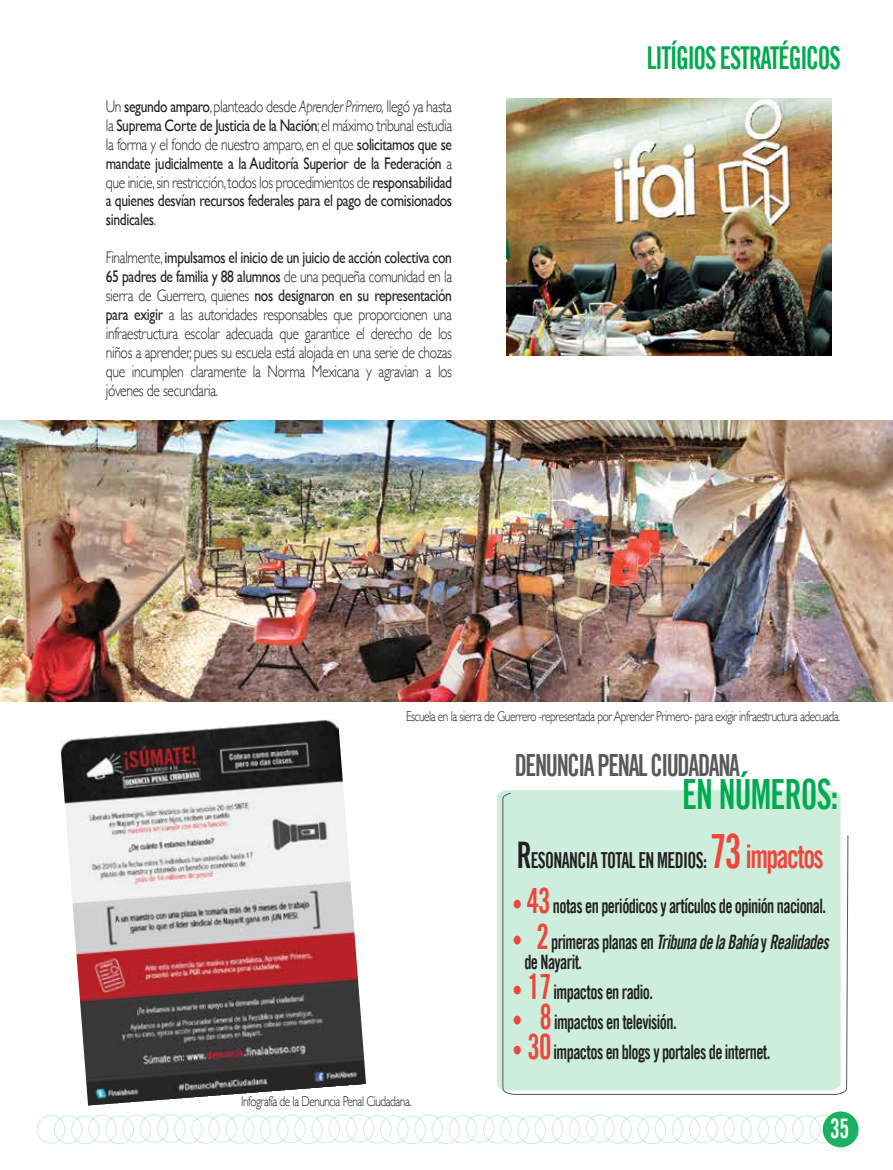
<style>
.page{position:relative;width:893px;height:1170px;background:#fff}
.page>*{position:absolute;margin:0;border:0;box-sizing:border-box;transform-origin:0 0}
.t1{font:41.7px "Trade Gothic LT Bold Cond Twenty";letter-spacing:-.025em;color:#00aa4f;scale:.81 1}
.t2{font:31.5px "Trade Gothic LT Bold Cond Twenty";letter-spacing:-.045em;color:#00aa4f;scale:.81 1}
.t3{font:30.6px "Trade Gothic LT Bold Cond Twenty";letter-spacing:-.055em;color:#58595b;scale:.8 1}
.t4{font:27px "Trade Gothic LT Bold Cond Twenty";color:#fff;scale:.81 1}
.t5{font:22.05px "Trade Gothic LT Bold Cond Twenty";letter-spacing:-.035em;color:#231f20;scale:.81 1}
.t6{font:19.95px "Trade Gothic LT Bold Cond Twenty";letter-spacing:-.035em;color:#231f20;scale:.81 1}
.t7{font:19.95px "Trade Gothic LT Bold Cond Twenty Obl";letter-spacing:-.035em;color:#231f20;scale:.81 1}
.t8{font:300 16.8px/18.9px "Gill Sans";letter-spacing:-.025em;color:#231f20;text-align:justify;scale:.81 1}
.t9{font:16.8px/18.9px "Gill Sans";letter-spacing:-.025em;color:#231f20;text-align:justify;scale:.81 1}
.t10{font:300 14.25px "Gill Sans";letter-spacing:-.04em;color:#231f20;scale:.79 1}
.s1{font-weight:300}
.s2{font-weight:300;font-style:italic}
.s3{font-weight:400}
.s4{font-size:36.6px}
.s5{font-size:47.25px;color:#ef463d}
.s6{font-size:32.7px;color:#ef463d}
.s7{font-size:24.3px;color:#ef463d}
.s8{font-size:34.8px;color:#ef463d}
.s9{font-family:"Trade Gothic LT Bold Cond Twenty";font-size:24.3px;color:#ef463d}
.s10{font-family:"Trade Gothic LT Bold Cond Twenty";font-size:34.8px;color:#ef463d}
.s11{font-family:"Trade Gothic LT Bold Cond Twenty"}
</style>
<div class="page">
<img style="left:0;top:420px;width:893px;height:281px">
<img style="left:60px;top:720px;width:306px;height:385px">
<div style="left:586px;top:1114px;width:28px;height:28px;border:1px solid #00aa4f;border-radius:50%"></div>
<div style="left:603px;top:1115px;width:29px;height:28px;border:1px solid #00aa4f;border-radius:50%"></div>
<div style="left:621px;top:1115px;width:28px;height:28px;border:1px solid #00aa4f;border-radius:50%"></div>
<div style="left:638px;top:1115px;width:28px;height:28px;border:1px solid #00aa4f;border-radius:50%"></div>
<div style="left:655px;top:1114px;width:28px;height:28px;border:1px solid #00aa4f;border-radius:50%"></div>
<div style="left:672px;top:1115px;width:28px;height:28px;border:1px solid #00aa4f;border-radius:50%"></div>
<div style="left:689px;top:1114px;width:28px;height:28px;border:1px solid #00aa4f;border-radius:50%"></div>
<div style="left:706px;top:1114px;width:29px;height:28px;border:1px solid #00aa4f;border-radius:50%"></div>
<div style="left:724px;top:1115px;width:28px;height:28px;border:1px solid #00aa4f;border-radius:50%"></div>
<div style="left:741px;top:1115px;width:28px;height:28px;border:1px solid #00aa4f;border-radius:50%"></div>
<div style="left:758px;top:1115px;width:28px;height:28px;border:1px solid #00aa4f;border-radius:50%"></div>
<div style="left:775px;top:1114px;width:28px;height:28px;border:1px solid #00aa4f;border-radius:50%"></div>
<div style="left:792px;top:1115px;width:28px;height:28px;border:1px solid #00aa4f;border-radius:50%"></div>
<div style="left:809px;top:1114px;width:29px;height:28px;border:1px solid #00aa4f;border-radius:50%"></div>
<div style="left:346px;top:1114px;width:28px;height:28px;border:1px solid #00aa4f;border-radius:50%"></div>
<div style="left:363px;top:1115px;width:28px;height:28px;border:1px solid #00aa4f;border-radius:50%"></div>
<div style="left:380px;top:1115px;width:28px;height:28px;border:1px solid #00aa4f;border-radius:50%"></div>
<div style="left:397px;top:1115px;width:29px;height:28px;border:1px solid #00aa4f;border-radius:50%"></div>
<div style="left:415px;top:1114px;width:28px;height:28px;border:1px solid #00aa4f;border-radius:50%"></div>
<div style="left:432px;top:1115px;width:28px;height:28px;border:1px solid #00aa4f;border-radius:50%"></div>
<div style="left:449px;top:1114px;width:28px;height:28px;border:1px solid #00aa4f;border-radius:50%"></div>
<div style="left:466px;top:1114px;width:28px;height:28px;border:1px solid #00aa4f;border-radius:50%"></div>
<div style="left:209px;top:1114px;width:28px;height:28px;border:1px solid #00aa4f;border-radius:50%"></div>
<div style="left:226px;top:1115px;width:28px;height:28px;border:1px solid #00aa4f;border-radius:50%"></div>
<div style="left:243px;top:1115px;width:28px;height:28px;border:1px solid #00aa4f;border-radius:50%"></div>
<div style="left:260px;top:1115px;width:28px;height:28px;border:1px solid #00aa4f;border-radius:50%"></div>
<div style="left:277px;top:1114px;width:28px;height:28px;border:1px solid #00aa4f;border-radius:50%"></div>
<div style="left:294px;top:1115px;width:29px;height:28px;border:1px solid #00aa4f;border-radius:50%"></div>
<div style="left:312px;top:1114px;width:28px;height:28px;border:1px solid #00aa4f;border-radius:50%"></div>
<div style="left:329px;top:1114px;width:28px;height:28px;border:1px solid #00aa4f;border-radius:50%"></div>
<div style="left:157px;top:1114px;width:28px;height:28px;border:1px solid #00aa4f;border-radius:50%"></div>
<div style="left:174px;top:1115px;width:28px;height:28px;border:1px solid #00aa4f;border-radius:50%"></div>
<div style="left:191px;top:1115px;width:29px;height:28px;border:1px solid #00aa4f;border-radius:50%"></div>
<div style="left:37px;top:1115px;width:28px;height:28px;border:1px solid #00aa4f;border-radius:50%"></div>
<div style="left:54px;top:1115px;width:28px;height:28px;border:1px solid #00aa4f;border-radius:50%"></div>
<div style="left:71px;top:1115px;width:28px;height:28px;border:1px solid #00aa4f;border-radius:50%"></div>
<div style="left:88px;top:1114px;width:29px;height:28px;border:1px solid #00aa4f;border-radius:50%"></div>
<div style="left:106px;top:1115px;width:28px;height:28px;border:1px solid #00aa4f;border-radius:50%"></div>
<div style="left:123px;top:1114px;width:28px;height:28px;border:1px solid #00aa4f;border-radius:50%"></div>
<div style="left:140px;top:1114px;width:28px;height:28px;border:1px solid #00aa4f;border-radius:50%"></div>
<div style="left:483px;top:1115px;width:28px;height:28px;border:1px solid #00aa4f;border-radius:50%"></div>
<div style="left:500px;top:1115px;width:29px;height:28px;border:1px solid #00aa4f;border-radius:50%"></div>
<div style="left:518px;top:1115px;width:28px;height:28px;border:1px solid #00aa4f;border-radius:50%"></div>
<div style="left:535px;top:1114px;width:28px;height:28px;border:1px solid #00aa4f;border-radius:50%"></div>
<div style="left:552px;top:1115px;width:28px;height:28px;border:1px solid #00aa4f;border-radius:50%"></div>
<div style="left:569px;top:1114px;width:28px;height:28px;border:1px solid #00aa4f;border-radius:50%"></div>
<div style="left:823px;top:1111px;width:36px;height:36px;background:#1ab260;border-radius:50%"></div>
<svg style="left:497px;top:790px;width:339px;height:299px;background:#cfeedd"></svg>
<div style="left:502px;top:792px;width:347px;height:303px;background:#cdeedc"></div>
<img style="left:506px;top:98px;width:326px;height:257px">
<p class="t9" style="left:106px;top:97px;width:429px"><span class="s1">Un</span> segundo amparo<span class="s1">, planteado desde</span> <span class="s2">Aprender Primero,</span> <span class="s1">llegó ya hasta la</span> Suprema Corte de Justicia de la Nación<span class="s1">; el máximo tribunal estudia la forma y el fondo de nuestro amparo, en el que</span> solicitamos que se mandate judicialmente a la Auditoría Superior de la Federación <span class="s1">a que inicie, sin restricción, todos los procedimientos de</span> responsabilidad a quienes desvían recursos federales para el pago de comisionados sindicales<span class="s1">.</span></p>
<p class="t8" style="left:106px;top:247px;width:429px">Finalmente, <span class="s3">impulsamos el inicio de un juicio de acción colectiva con 65 padres de familia y 88 alumnos</span> de una pequeña comunidad en la sierra de Guerrero, quienes <span class="s3">nos designaron en su representación para exigir</span> a las autoridades responsables que proporcionen una infraestructura escolar adecuada que garantice el derecho de los niños a aprender, pues su escuela está alojada en una serie de chozas que incumplen claramente la Norma Mexicana y agravian a los jóvenes de secundaria.</p>
<h2 class="t2" style="left:647px;top:38px;width:241px">LITÍGIOS ESTRATÉGICOS</h2>
<p class="t10" style="left:406px;top:705px;width:551px">Escuela en la sierra de Guerrero -representada por Aprender Primero- para exigir infraestructura adecuada.</p>
<h3 class="t3" style="left:515px;top:746px;width:283px">DENUNCIA PENAL CIUDADANA</h3>
<h1 class="t1" style="left:682px;top:768px;width:194px">EN NÚMEROS:</h1>
<h3 class="t5" style="left:517px;top:846px;width:381px"><span class="s4">R</span>ESONANCIA TOTAL EN MEDIOS: <span class="s5">73</span> <span class="s6">impactos</span></h3>
<p class="t10" style="left:241px;top:1089px;width:217px">Infografía de la Denuncia Penal Ciudadana.</p>
<p class="t6" style="left:512px;top:894px;width:389px"><span class="s7">•</span> <span class="s8">43</span> notas en periódicos y artículos de opinión nacional.</p>
<p class="t7" style="left:512px;top:930px;width:392px"><span class="s9">•</span> <span class="s10">2</span> <span class="s11">primeras planas en</span> Tribuna de la Bahía <span class="s11">y</span> Realidades</p>
<p class="t6" style="left:524px;top:949px;width:73px">de Nayarit.</p>
<p class="t6" style="left:512px;top:979px;width:175px"><span class="s7">•</span> <span class="s8">17</span> impactos en radio.</p>
<p class="t6" style="left:512px;top:1009px;width:204px"><span class="s7">•</span> <span class="s8">8</span> impactos en televisión.</p>
<p class="t6" style="left:512px;top:1039px;width:320px"><span class="s7">•</span> <span class="s8">30</span> impactos en blogs y portales de internet.</p>
<h3 class="t4" style="left:830px;top:1111px;width:25px">35</h3>
</div>
